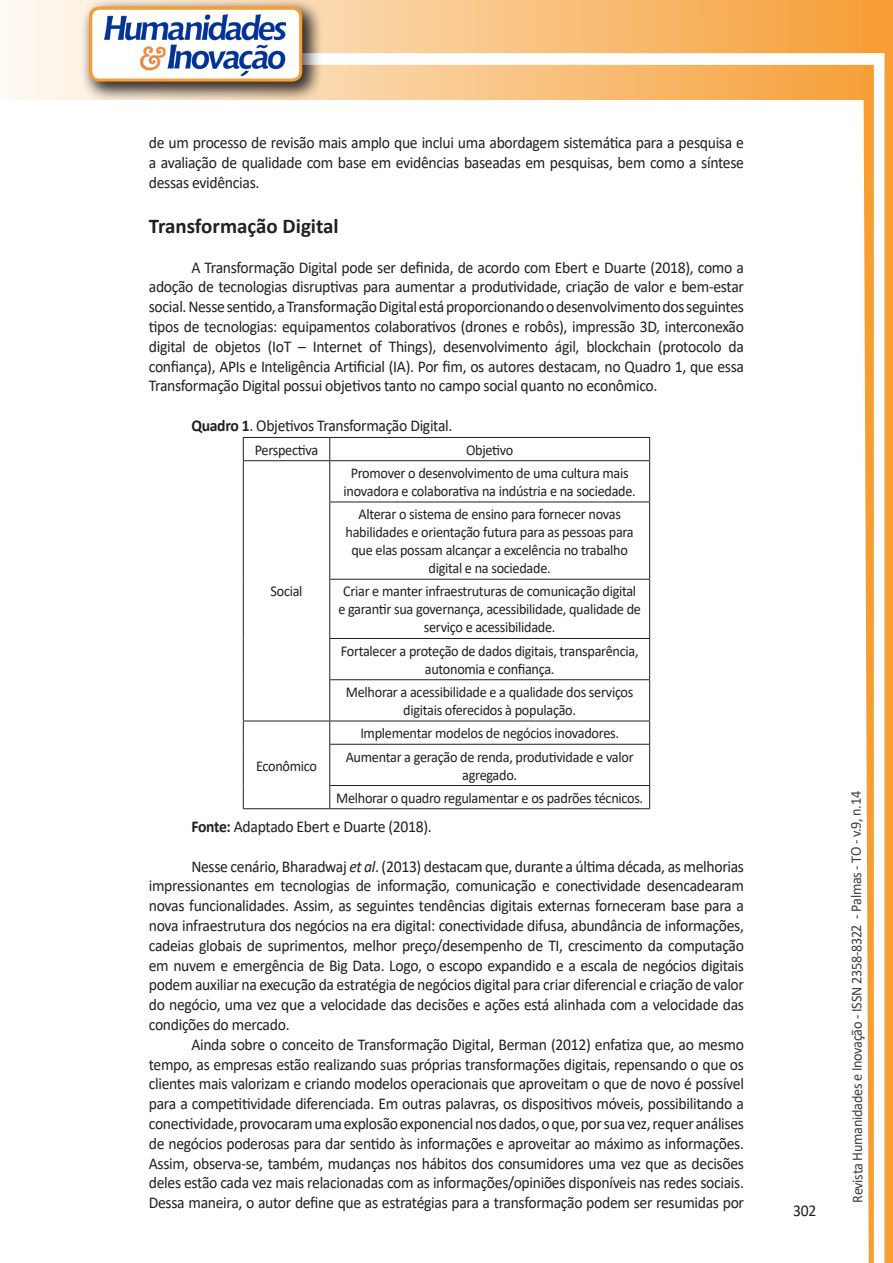
<style>
.page{position:relative;width:893px;height:1263px;background:#fff}
.page>*{position:absolute;margin:0;border:0;box-sizing:border-box;transform-origin:0 0}
.Titulo_2{font:700 21px "Calibri";color:#231f20}
.texto{font:16.5px/19.8px "Calibri";letter-spacing:-.02em;color:#231f20;text-align:justify;scale:.95 1}
.texto-2{font:15px/18px "Calibri";letter-spacing:-.02em;color:#231f20;text-align:center;scale:.95 1}
.t1{font:15px "Calibri";letter-spacing:-.025em;color:#3e3e3f;scale:.95 1}
.s1{font-weight:700}
.s2{font-style:italic}
</style>
<div class="page">
<svg style="left:5px;top:0;width:858px;height:100px;background:#f9c484"></svg>
<div style="left:302px;top:53px;width:582px;height:12px;background:#fff;border:2px solid #fff"></div>
<svg style="left:863px;top:0;width:30px;height:1263px"></svg>
<div style="left:81px;top:0;width:241px;height:102px;background:#231f20;opacity:.75"></div>
<svg style="left:91px;top:8px;width:210px;height:72px"></svg>
<div style="left:89px;top:7px;width:213px;height:75px;border:3px solid #f69e34;border-radius:9px"></div>
<hr style="left:243px;top:437px;width:87px;height:1px;background:#231f20">
<svg style="left:243px;top:438px;width:1px;height:22px"></svg>
<hr style="left:330px;top:437px;width:320px;height:1px;background:#231f20">
<svg style="left:329px;top:438px;width:1px;height:22px"></svg>
<svg style="left:649px;top:438px;width:1px;height:22px"></svg>
<hr style="left:243px;top:460px;width:87px;height:1px;background:#231f20">
<hr style="left:243px;top:461px;width:1px;height:41px;background:#231f20">
<hr style="left:330px;top:460px;width:320px;height:1px;background:#231f20">
<hr style="left:329px;top:461px;width:1px;height:41px;background:#231f20">
<hr style="left:649px;top:461px;width:1px;height:41px;background:#231f20">
<hr style="left:243px;top:502px;width:1px;height:77px;background:#231f20">
<hr style="left:329px;top:502px;width:321px;height:1px;background:#231f20">
<hr style="left:329px;top:502px;width:1px;height:77px;background:#231f20">
<hr style="left:649px;top:502px;width:1px;height:77px;background:#231f20">
<hr style="left:243px;top:579px;width:1px;height:59px;background:#231f20">
<hr style="left:329px;top:579px;width:321px;height:1px;background:#231f20">
<hr style="left:329px;top:580px;width:1px;height:58px;background:#231f20">
<hr style="left:649px;top:580px;width:1px;height:58px;background:#231f20">
<hr style="left:243px;top:638px;width:1px;height:42px;background:#231f20">
<hr style="left:329px;top:638px;width:321px;height:1px;background:#231f20">
<hr style="left:329px;top:639px;width:1px;height:40px;background:#231f20">
<hr style="left:649px;top:639px;width:1px;height:40px;background:#231f20">
<hr style="left:243px;top:680px;width:1px;height:41px;background:#231f20">
<hr style="left:329px;top:679px;width:321px;height:1px;background:#231f20">
<hr style="left:329px;top:680px;width:1px;height:41px;background:#231f20">
<hr style="left:649px;top:680px;width:1px;height:41px;background:#231f20">
<hr style="left:243px;top:721px;width:87px;height:1px;background:#231f20">
<svg style="left:243px;top:721px;width:1px;height:23px"></svg>
<hr style="left:330px;top:721px;width:320px;height:1px;background:#231f20">
<svg style="left:329px;top:721px;width:1px;height:23px"></svg>
<svg style="left:649px;top:721px;width:1px;height:23px"></svg>
<hr style="left:243px;top:744px;width:1px;height:41px;background:#231f20">
<hr style="left:329px;top:744px;width:321px;height:1px;background:#231f20">
<hr style="left:329px;top:745px;width:1px;height:40px;background:#231f20">
<hr style="left:649px;top:745px;width:1px;height:40px;background:#231f20">
<svg style="left:243px;top:785px;width:1px;height:23px"></svg>
<hr style="left:329px;top:785px;width:321px;height:1px;background:#231f20">
<svg style="left:329px;top:786px;width:1px;height:22px"></svg>
<svg style="left:649px;top:786px;width:1px;height:22px"></svg>
<hr style="left:243px;top:808px;width:87px;height:1px;background:#231f20">
<hr style="left:330px;top:808px;width:320px;height:1px;background:#231f20">
<p class="texto" style="left:149px;top:133px;width:628px">de um processo de revisão mais amplo que inclui uma abordagem sistemática para a pesquisa e a avaliação de qualidade com base em evidências baseadas em pesquisas, bem como a síntese dessas evidências.</p>
<p class="Titulo_2" style="left:149px;top:211px;width:191px">Transformação Digital</p>
<p class="texto" style="left:149px;top:257px;width:628px;text-indent:43px">A Transformação Digital pode ser definida, de acordo com Ebert e Duarte (2018), como a adoção de tecnologias disruptivas para aumentar a produtividade, criação de valor e bem-estar social. Nesse sentido, a Transformação Digital está proporcionando o desenvolvimento dos seguintes tipos de tecnologias: equipamentos colaborativos (drones e robôs), impressão 3D, interconexão digital de objetos (IoT – Internet of Things), desenvolvimento ágil, blockchain (protocolo da confiança), APIs e Inteligência Artificial (IA). Por fim, os autores destacam, no Quadro 1, que essa Transformação Digital possui objetivos tanto no campo social quanto no econômico.</p>
<p class="texto" style="left:191px;top:415px;width:276px"><span class="s1">Quadro 1</span>. Objetivos Transformação Digital.</p>
<p class="texto-2" style="left:255px;top:440px;width:68px">Perspectiva</p>
<p class="texto-2" style="left:466px;top:440px;width:51px">Objetivo</p>
<p class="texto-2" style="left:271px;top:582px;width:35px">Social</p>
<p class="texto-2" style="left:343px;top:464px;width:309px">Promover o desenvolvimento de uma cultura mais inovadora e colaborativa na indústria e na sociedade.</p>
<p class="texto-2" style="left:346px;top:505px;width:305px">Alterar o sistema de ensino para fornecer novas habilidades e orientação futura para as pessoas para que elas possam alcançar a excelência no trabalho digital e na sociedade.</p>
<p class="texto-2" style="left:338px;top:582px;width:320px">Criar e manter infraestruturas de comunicação digital e garantir sua governança, acessibilidade, qualidade de serviço e acessibilidade.</p>
<p class="texto-2" style="left:341px;top:641px;width:315px">Fortalecer a proteção de dados digitais, transparência, autonomia e confiança.</p>
<p class="texto-2" style="left:346px;top:683px;width:304px">Melhorar a acessibilidade e a qualidade dos serviços digitais oferecidos à população.</p>
<p class="texto-2" style="left:360px;top:724px;width:274px">Implementar modelos de negócios inovadores.</p>
<p class="texto-2" style="left:346px;top:747px;width:305px">Aumentar a geração de renda, produtividade e valor agregado.</p>
<p class="texto-2" style="left:336px;top:788px;width:325px">Melhorar o quadro regulamentar e os padrões técnicos.</p>
<p class="texto" style="left:191px;top:816px;width:255px"><span class="s1">Fonte:</span> Adaptado Ebert e Duarte (2018).</p>
<p class="texto" style="left:149px;top:856px;width:628px;text-indent:43px">Nesse cenário, Bharadwaj <span class="s2">et al</span>. (2013) destacam que, durante a última década, as melhorias impressionantes em tecnologias de informação, comunicação e conectividade desencadearam novas funcionalidades. Assim, as seguintes tendências digitais externas forneceram base para a nova infraestrutura dos negócios na era digital: conectividade difusa, abundância de informações, cadeias globais de suprimentos, melhor preço/desempenho de TI, crescimento da computação em nuvem e emergência de Big Data. Logo, o escopo expandido e a escala de negócios digitais podem auxiliar na execução da estratégia de negócios digital para criar diferencial e criação de valor do negócio, uma vez que a velocidade das decisões e ações está alinhada com a velocidade das condições do mercado.</p>
<p class="texto" style="left:149px;top:1034px;width:628px;text-indent:43px">Ainda sobre o conceito de Transformação Digital, Berman (2012) enfatiza que, ao mesmo tempo, as empresas estão realizando suas próprias transformações digitais, repensando o que os clientes mais valorizam e criando modelos operacionais que aproveitam o que de novo é possível para a competitividade diferenciada. Em outras palavras, os dispositivos móveis, possibilitando a conectividade, provocaram uma explosão exponencial nos dados, o que, por sua vez, requer análises de negócios poderosas para dar sentido às informações e aproveitar ao máximo as informações.<br>Assim, observa-se, também, mudanças nos hábitos dos consumidores uma vez que as decisões deles estão cada vez mais relacionadas com as informações/opiniões disponíveis nas redes sociais.<br>Dessa maneira, o autor define que as estratégias para a transformação podem ser resumidas por</p>
<p class="texto-2" style="left:256px;top:756px;width:66px">Econômico</p>
<p class="texto" style="left:793px;top:1200px;width:26px">302</p>
<p class="t1" style="left:846px;top:1203px;width:435px;rotate:-90deg">Revista Humanidades e Inovação - ISSN 2358-8322 - Palmas - TO - v.9, n.14</p>
</div>
